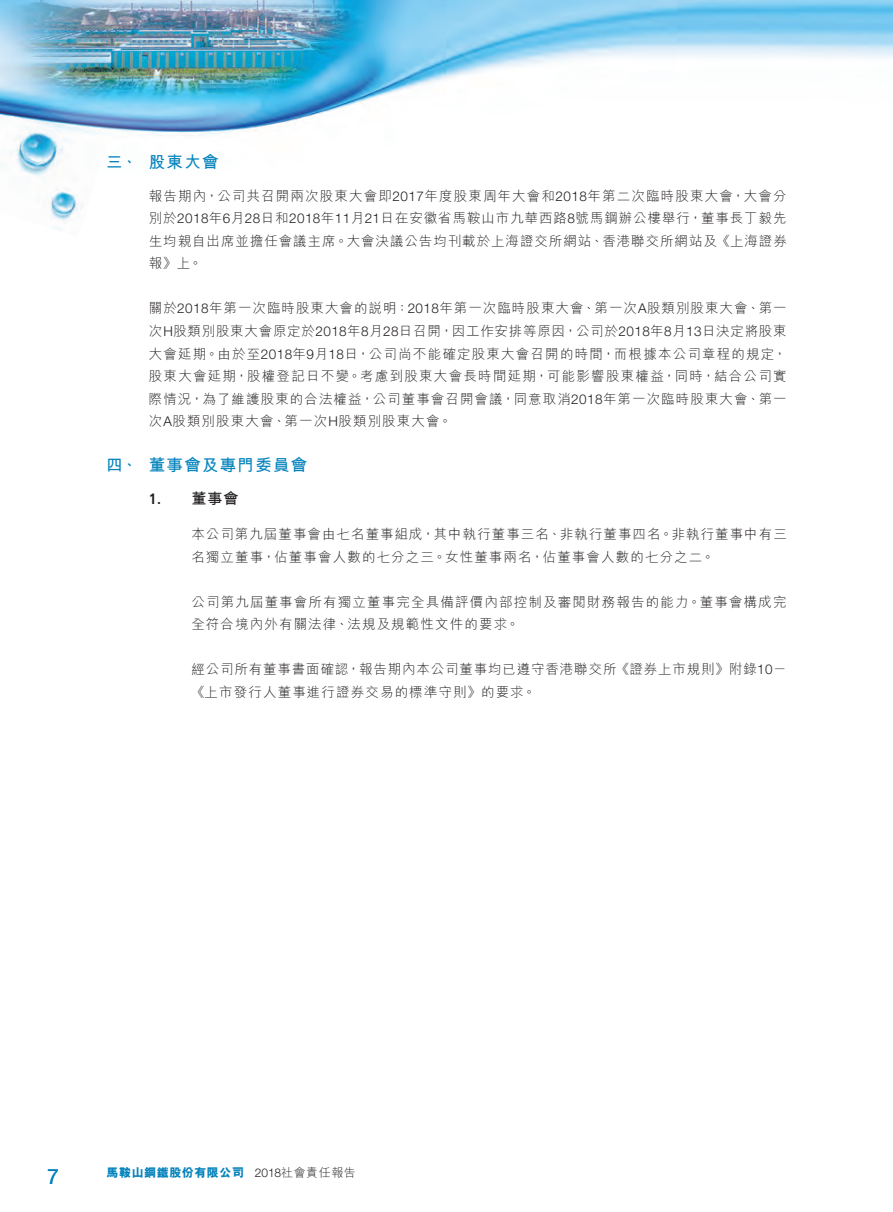
<style>
.page{position:relative;width:893px;height:1212px;background:#fff}
.page>*{position:absolute;margin:0;border:0;box-sizing:border-box;transform-origin:0 0}
.t1{font:21px "Helvetica Neue LT Std";color:#0583bc}
.Heading_2{font:700 16.5px "M Hei HK";letter-spacing:.075em;color:#0583bc}
.Heading_3{font:700 15px "M Hei HK";color:#231f20}
.Heading_3-2{font:700 condensed 15px "Frutiger LT Std";color:#231f20}
.Body_Text{font:300 13.5px/22.5px "M Hei HK";letter-spacing:.08em;color:#231f20;text-align:justify}
.Body_Text-2{font:300 13.5px/22.5px "M Hei HK";letter-spacing:.06em;color:#231f20}
.t2{font:800 12px "M Hei HK";letter-spacing:.045em;color:#0583bc}
.t3{font:300 12px "M Hei HK";letter-spacing:.045em;color:#231f20}
.s1{font-family:"Helvetica Neue LT Std"}
</style>
<div class="page">
<img style="left:0;top:0;width:893px;height:136px">
<img style="left:0;top:116px;width:106px;height:115px">
<p class="Heading_2" style="left:106px;top:150px;width:33px">三、</p>
<p class="Heading_2" style="left:106px;top:453px;width:33px">四、</p>
<p class="Heading_2" style="left:149px;top:150px;width:71px">股東大會</p>
<p class="Body_Text" style="left:149px;top:185px;width:639px">報告期內，公司共召開兩次股東大會即<span class="s1">2017</span>年度股東周年大會和<span class="s1">2018</span>年第二次臨時股東大會，大會分別於<span class="s1">2018</span>年 月<span class="s1">6 28</span>日和<span class="s1">2018</span>年<span class="s1">11</span>月<span class="s1">21</span>日在安徽省馬鞍山市九華西路<span class="s1">8</span>號馬鋼辦公樓舉行，董事長丁毅先生均親自出席並擔任會議主席。大會決議公告均刊載於上海證交所網站、香港聯交所網站及《上海證券報》上。</p>
<p class="Body_Text" style="left:149px;top:297px;width:639px">關於<span class="s1">2018</span>年第一次臨時股東大會的說明：<span class="s1">2018</span>年第一次臨時股東大會、第一次<span class="s1">A</span>股類別股東大會、第一次<span class="s1">H</span>股類別股東大會原定於<span class="s1">2018</span>年 月<span class="s1">8 28</span>日召開，因工作安排等原因，公司於<span class="s1">2018</span>年 月<span class="s1">8 13</span>日決定將股東大會延期。由於至<span class="s1">2018</span>年 月<span class="s1">9 18</span>日，公司尚不能確定股東大會召開的時間，而根據本公司章程的規定，股東大會延期，股權登記日不變。考慮到股東大會長時間延期，可能影響股東權益，同時，結合公司實際情況，為了維護股東的合法權益，公司董事會召開會議，同意取消<span class="s1">2018</span>年第一次臨時股東大會、第一次<span class="s1">A</span>股類別股東大會、第一次<span class="s1">H</span>股類別股東大會。</p>
<p class="Heading_2" style="left:149px;top:453px;width:160px">董事會及專門委員會</p>
<p class="Heading_3-2" style="left:149px;top:490px;width:14px">1.</p>
<p class="Heading_3" style="left:191px;top:488px;width:49px">董事會</p>
<p class="Body_Text" style="left:191px;top:523px;width:597px">本公司第九屆董事會由七名董事組成，其中執行董事三名、非執行董事四名。非執行董事中有三名獨立董事，佔董事會人數的七分之三。女性董事兩名，佔董事會人數的七分之二。</p>
<p class="Body_Text" style="left:191px;top:590px;width:597px">公司第九屆董事會所有獨立董事完全具備評價內部控制及審閱財務報告的能力。董事會構成完全符合境內外有關法律、法規及規範性文件的要求。</p>
<p class="Body_Text-2" style="left:191px;top:658px;width:597px">經公司所有董事書面確認，報告期內本公司董事均已遵守香港聯交所《證券上市規則》附錄<span class="s1">10</span>－《上市發行人董事進行證券交易的標準守則》的要求。</p>
<h1 class="t1" style="left:47px;top:1164px;width:13px">7</h1>
<p class="t3" style="left:255px;top:1166px;width:103px"><span class="s1">2018</span>社會責任報告</p>
<p class="t2" style="left:107px;top:1167px;width:139px">馬鞍山鋼鐵股份有限公司</p>
</div>
